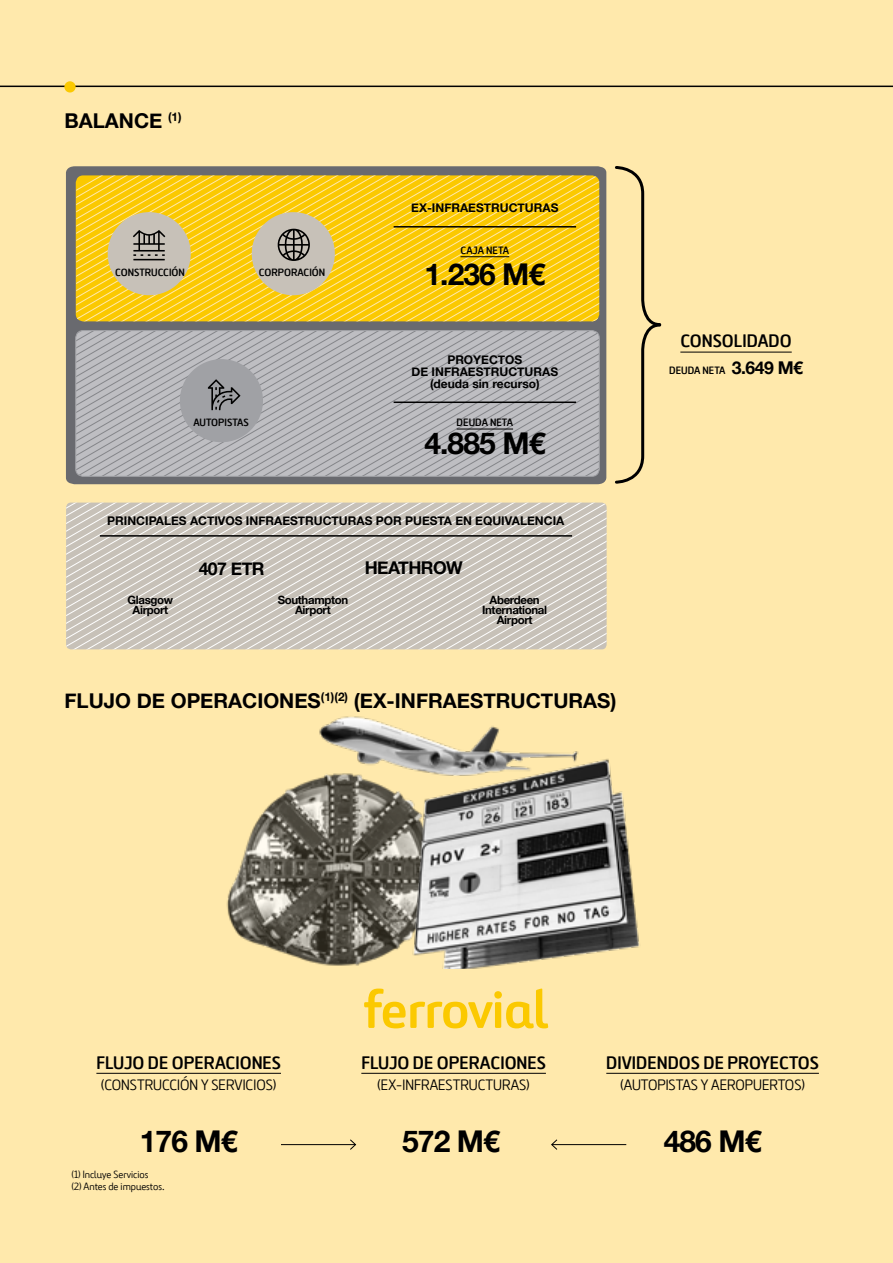
<style>
.page{position:relative;width:893px;height:1263px;background:#ffe9ac}
.page>*{position:absolute;margin:0;border:0;box-sizing:border-box;transform-origin:0 0}
.t1{font:700 55.5px "Ferrovial New";letter-spacing:-.02em;color:#fbc900}
.t2{font:700 30px "Helvetica Neue";letter-spacing:-.03em;color:#000}
.t3{font:700 20.4px "Helvetica Neue";color:#000}
.t4{font:700 18px "Ferrovial New";color:#000}
.t5{font:700 17.55px "Helvetica Neue";letter-spacing:-.03em;color:#000}
.t6{font:15px "Ferrovial New";color:#000}
.t7{font:700 12px/11.9px "Helvetica Neue";color:#000;text-align:center}
.t8{font:700 11.4px/9.8px "Helvetica Neue";letter-spacing:-.03em;color:#000;text-align:center}
.t9{font:700 10.5px "Ferrovial New";color:#000}
.t10{font:10.5px/12px "Ferrovial New";color:#000}
.s1{font-family:"Helvetica Neue";font-size:17.55px}
</style>
<div class="page">
<svg style="left:0;top:81px;width:893px;height:7px"></svg>
<div style="left:64px;top:81px;width:12px;height:12px;background:#fbc900;border-radius:50%"></div>
<hr style="left:96px;top:1073px;width:185px;height:1px;background:#000">
<hr style="left:606px;top:1073px;width:213px;height:1px;background:#000">
<hr style="left:361px;top:1073px;width:185px;height:1px;background:#000">
<svg style="left:66px;top:503px;width:541px;height:146px;background:#cfcac2"></svg>
<img style="left:319px;top:716px;width:180px;height:22px">
<hr style="left:680px;top:352px;width:112px;height:1px;background:#000">
<hr style="left:100px;top:535px;width:472px;height:2px;background:#000">
<svg style="left:615px;top:166px;width:47px;height:318px"></svg>
<svg style="left:66px;top:166px;width:540px;height:318px;background:#6f7071"></svg>
<svg style="left:76px;top:331px;width:523px;height:145px;background:#b1b1b5"></svg>
<svg style="left:76px;top:175px;width:523px;height:146px;background:#f0c92f"></svg>
<img style="left:226px;top:730px;width:203px;height:234px">
<img style="left:317px;top:738px;width:322px;height:230px">
<hr style="left:281px;top:1144px;width:74px;height:1px;background:#000">
<svg style="left:349px;top:1139px;width:8px;height:11px"></svg>
<hr style="left:552px;top:1144px;width:74px;height:1px;background:#000">
<svg style="left:551px;top:1139px;width:7px;height:11px"></svg>
<h3 class="t3" style="left:64px;top:104px;width:119px">BALANCE <sup>(1)</sup></h3>
<p class="t9" style="left:115px;top:266px;width:71px">CONSTRUCCIÓN</p>
<p class="t9" style="left:259px;top:266px;width:68px">CORPORACIÓN</p>
<p class="t9" style="left:193px;top:416px;width:57px">AUTOPISTAS</p>
<p class="t7" style="left:411px;top:202px;width:149px">EX-INFRAESTRUCTURAS</p>
<p class="t9" style="left:460px;top:244px;width:50px">CAJA NETA</p>
<h2 class="t2" style="left:424px;top:250px;width:122px">1.236 M€</h2>
<p class="t7" style="left:412px;top:354px;width:148px">PROYECTOS<br>DE INFRAESTRUCTURAS (deuda sin recurso)</p>
<p class="t9" style="left:457px;top:416px;width:58px">DEUDA NETA</p>
<h2 class="t2" style="left:424px;top:420px;width:122px">4.885 M€</h2>
<p class="t7" style="left:107px;top:515px;width:459px">PRINCIPALES ACTIVOS INFRAESTRUCTURAS POR PUESTA EN EQUIVALENCIA</p>
<h3 class="t5" style="left:199px;top:555px;width:68px">407 ETR</h3>
<p class="t8" style="left:482px;top:596px;width:66px">Aberdeen<br>International<br>Airport</p>
<h3 class="t5" style="left:365px;top:554px;width:100px">HEATHROW</h3>
<p class="t8" style="left:128px;top:596px;width:47px">Glasgow<br>Airport</p>
<p class="t8" style="left:278px;top:596px;width:72px">Southampton<br>Airport</p>
<h3 class="t3" style="left:65px;top:684px;width:553px">FLUJO DE OPERACIONES<sup>(1)(2)</sup> (EX-INFRAESTRUCTURAS)</h3>
<h3 class="t4" style="left:680px;top:330px;width:113px">CONSOLIDADO</h3>
<p class="t9" style="left:669px;top:364px;width:135px">DEUDA NETA <span class="s1">3.649 M€</span></p>
<h1 class="t1" style="left:363px;top:974px;width:187px">ferrovial</h1>
<h3 class="t4" style="left:96px;top:1051px;width:186px">FLUJO DE OPERACIONES</h3>
<p class="t6" style="left:101px;top:1075px;width:177px">(CONSTRUCCIÓN Y SERVICIOS)</p>
<h3 class="t4" style="left:361px;top:1051px;width:186px">FLUJO DE OPERACIONES</h3>
<p class="t6" style="left:377px;top:1075px;width:154px">(EX-INFRAESTRUCTURAS)</p>
<h3 class="t4" style="left:606px;top:1051px;width:214px">DIVIDENDOS DE PROYECTOS</h3>
<p class="t6" style="left:620px;top:1075px;width:187px">(AUTOPISTAS Y AEROPUERTOS)</p>
<h2 class="t2" style="left:140px;top:1117px;width:99px">176 M€</h2>
<h2 class="t2" style="left:402px;top:1117px;width:99px">572 M€</h2>
<h2 class="t2" style="left:664px;top:1117px;width:99px">486 M€</h2>
<p class="t10" style="left:71px;top:1168px;width:95px">(1) Incluye Servicios<br>(2) Antes de impuestos.</p>
</div>
